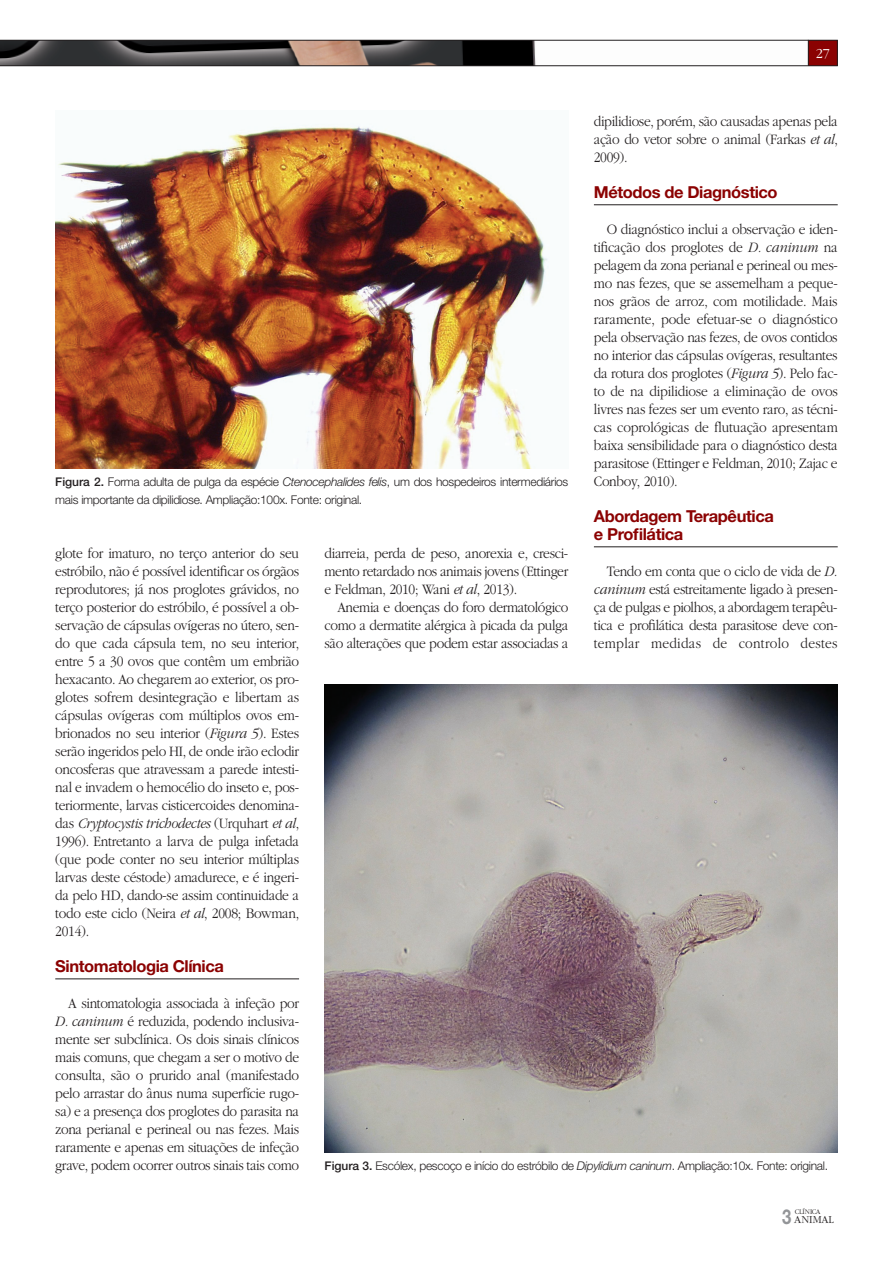
<style>
.page{position:relative;width:893px;height:1263px;background:#fff}
.page>*{position:absolute;margin:0;border:0;box-sizing:border-box;transform-origin:0 0}
.t1{font:700 16.5px/18px "Helvetica Neue LT Std";letter-spacing:-.025em;color:#8b0202}
.t2{font:300 15px/18px "ITC Garamond Std";letter-spacing:-.025em;color:#231f20;text-align:justify;scale:.9 1}
.t3{font:300 14.25px "ITC Garamond Std";color:#fff}
.t4{font:300 12px/18px "Helvetica Neue LT Std";letter-spacing:-.025em;color:#231f20}
.t5{font:300 11.1px "ITC Garamond Std";color:#231f20}
.t6{font:300 7.35px "ITC Garamond Std";letter-spacing:-.04em;color:#231f20}
.s1{font-style:italic}
.s2{font-weight:500}
.s3{font-family:"Helvetica Neue LT Std";font-weight:700;font-size:20.55px;color:#939598}
</style>
<div class="page">
<svg style="left:0;top:40px;width:838px;height:26px"></svg>
<hr style="left:55px;top:978px;width:244px;height:1px;background:#231f20">
<hr style="left:594px;top:204px;width:244px;height:1px;background:#231f20">
<hr style="left:594px;top:546px;width:244px;height:1px;background:#231f20">
<img style="left:55px;top:125px;width:493px;height:343px">
<img style="left:325px;top:684px;width:513px;height:468px">
<p class="t3" style="left:816px;top:45px;width:16px">27<sup>27</sup></p>
<p class="t2" style="left:594px;top:112px;width:273px">dipilidiose, porém, são causadas apenas pela ação do vetor sobre o animal (Farkas <span class="s1">et al</span>, 2009).</p>
<p class="t1" style="left:594px;top:183px;width:185px">Métodos de Diagnóstico</p>
<p class="t2" style="left:594px;top:220px;width:272px;text-indent:13px">O diagnóstico inclui a observação e iden‑ tificação dos proglotes de <span class="s1">D. caninum</span> na pelagem da zona perianal e perineal ou mes‑ mo nas fezes, que se assemelham a peque‑ nos grãos de arroz, com motilidade. Mais raramente, pode efetuar‑se o diagnóstico pela observação nas fezes, de ovos contidos no interior das cápsulas ovígeras, resultantes da rotura dos proglotes (<span class="s1">Figura 5</span>). Pelo fac‑ to de na dipilidiose a eliminação de ovos livres nas fezes ser um evento raro, as técni‑ cas coprológicas de flutuação apresentam baixa sensibilidade para o diagnóstico desta parasitose (Ettinger e Feldman, 2010; Zajac e Conboy, 2010).</p>
<p class="t1" style="left:594px;top:507px;width:181px">Abordagem Terapêutica e Profilática</p>
<p class="t2" style="left:594px;top:562px;width:272px;text-indent:13px">Tendo em conta que o ciclo de vida de <span class="s1">D. caninum</span> está estreitamente ligado à presen‑ ça de pulgas e piolhos, a abordagem terapêu‑ tica e profilática desta parasitose deve con‑ templar medidas de controlo destes</p>
<p class="t4" style="left:55px;top:472px;width:515px"><span class="s2">Figura 2.</span> Forma adulta de pulga da espécie <span class="s1">Ctenocephalides felis</span>, um dos hospedeiros intermediários mais importante da dipilidiose. Ampliação:100x. Fonte: original.</p>
<p class="t2" style="left:55px;top:544px;width:273px">glote for imaturo, no terço anterior do seu estróbilo, não é possível identificar os órgãos reprodutores; já nos proglotes grávidos, no terço posterior do estróbilo, é possível a ob‑ servação de cápsulas ovígeras no útero, sen‑ do que cada cápsula tem, no seu interior, entre 5 a 30 ovos que contêm um embrião hexacanto. Ao chegarem ao exterior, os pro‑ glotes sofrem desintegração e libertam as cápsulas ovígeras com múltiplos ovos em‑ brionados no seu interior (<span class="s1">Figura 5</span>). Estes serão ingeridos pelo HI, de onde irão eclodir oncosferas que atravessam a parede intesti‑ nal e invadem o hemocélio do inseto e, pos‑ teriormente, larvas cisticercoides denomina‑ das <span class="s1">Cryptocystis trichodectes</span> (Urquhart <span class="s1">et al</span>, 1996). Entretanto a larva de pulga infetada (que pode conter no seu interior múltiplas larvas deste céstode) amadurece, e é ingeri‑ da pelo HD, dando‑se assim continuidade a todo este ciclo (Neira <span class="s1">et al</span>, 2008; Bowman, 2014).</p>
<p class="t1" style="left:55px;top:957px;width:170px">Sintomatologia Clínica</p>
<p class="t2" style="left:55px;top:994px;width:272px;text-indent:13px">A sintomatologia associada à infeção por <span class="s1">D. caninum</span> é reduzida, podendo inclusiva‑ mente ser subclínica. Os dois sinais clínicos mais comuns, que chegam a ser o motivo de consulta, são o prurido anal (manifestado pelo arrastar do ânus numa superfície rugo‑ sa) e a presença dos proglotes do parasita na zona perianal e perineal ou nas fezes. Mais raramente e apenas em situações de infeção grave, podem ocorrer outros sinais tais como</p>
<p class="t2" style="left:325px;top:544px;width:272px">diarreia, perda de peso, anorexia e, cresci‑ mento retardado nos animais jovens (Ettinger e Feldman, 2010; Wani <span class="s1">et al</span>, 2013).</p>
<p class="t2" style="left:325px;top:598px;width:272px;text-indent:13px">Anemia e doenças do foro dermatológico como a dermatite alérgica à picada da pulga são alterações que podem estar associadas a</p>
<p class="t4" style="left:325px;top:1156px;width:505px"><span class="s2">Figura 3.</span> Escólex, pescoço e início do estróbilo de <span class="s1">Dipylidium caninum</span>. Ampliação:10x. Fonte: original.</p>
<p class="t6" style="left:795px;top:1207px;width:27px">CLÍNICA</p>
<p class="t5" style="left:782px;top:1214px;width:53px"><span class="s3">3</span> ANIMAL</p>
</div>
